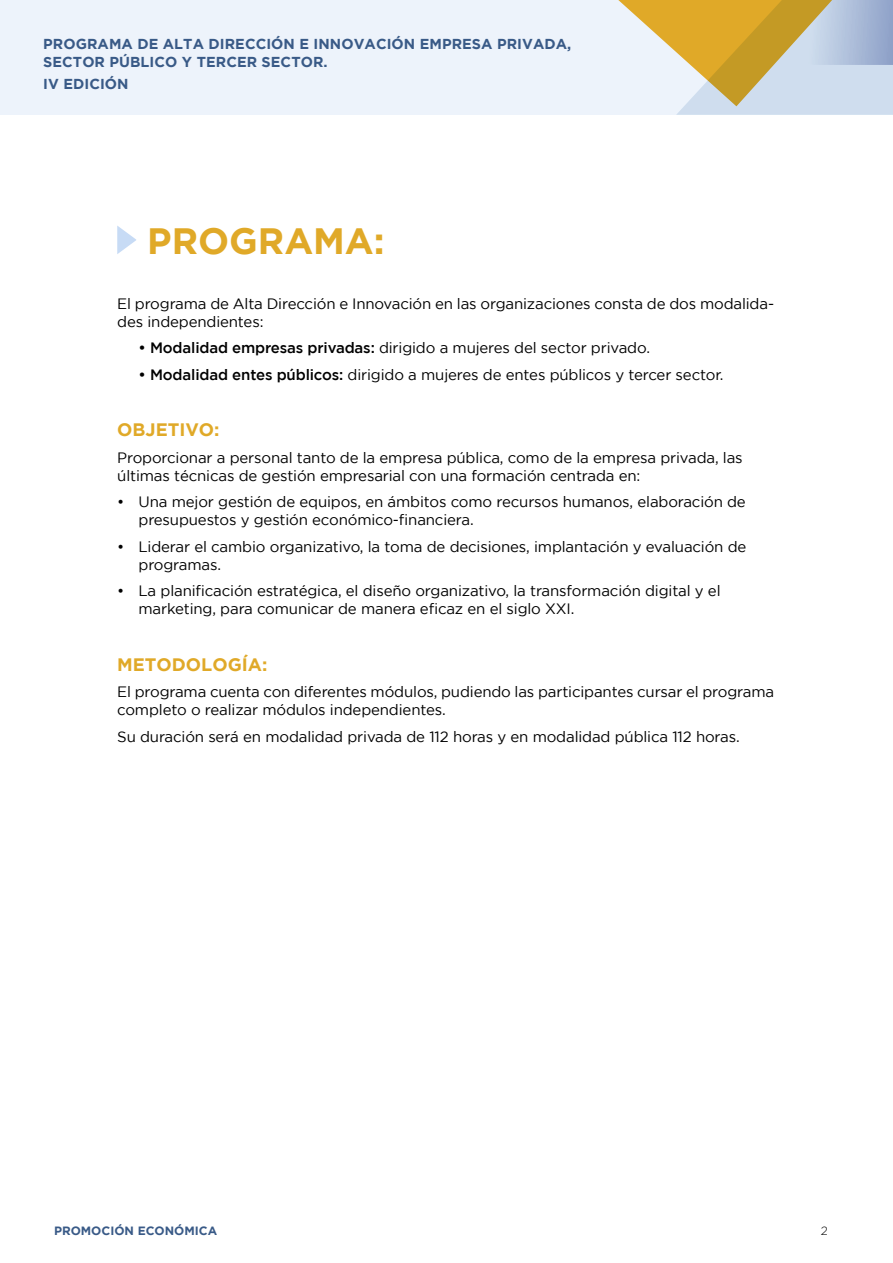
<style>
.page{position:relative;width:893px;height:1263px;background:#fff}
.page>*{position:absolute;margin:0;border:0;box-sizing:border-box;transform-origin:0 0}
.t1{font:700 36.6px "Gotham";color:#e0a928}
.t2{font:700 18px "Gotham";color:#e0a928}
.t3{font:15px/18px "Gotham";letter-spacing:-.01em;color:#000}
.t4{font:700 14.4px/18px "Gotham";letter-spacing:.005em;color:#395a87}
.t5{font:700 12px "Gotham";color:#395a87}
.t6{font:300 12px "Gotham";color:#000}
.s1{font-weight:500}
</style>
<div class="page">
<div style="left:0;top:0;width:893px;height:115px;background:#edf3fb"></div>
<svg style="left:618px;top:0;width:275px;height:115px"></svg>
<svg style="left:117px;top:226px;width:19px;height:28px"></svg>
<p class="t4" style="left:43px;top:34px;width:530px">PROGRAMA DE ALTA DIRECCIÓN E INNOVACIÓN EMPRESA PRIVADA,<br>SECTOR PÚBLICO Y TERCER SECTOR.</p>
<p class="t4" style="left:43px;top:75px;width:87px">IV EDICIÓN</p>
<h1 class="t1" style="left:147px;top:220px;width:239px">PROGRAMA:</h1>
<p class="t3" style="left:117px;top:294px;width:658px">El programa de Alta Dirección e Innovación en las organizaciones consta de dos modalida&shy;des independientes:</p>
<p class="t3" style="left:139px;top:339px;width:513px"><span class="s1">• Modalidad empresas privadas:</span> dirigido a mujeres del sector privado.</p>
<p class="t3" style="left:139px;top:365px;width:587px"><span class="s1">• Modalidad entes públicos:</span> dirigido a mujeres de entes públicos y tercer sector.</p>
<p class="t2" style="left:117px;top:419px;width:104px">OBJETIVO:</p>
<p class="t3" style="left:117px;top:448px;width:627px">Proporcionar a personal tanto de la empresa pública, como de la empresa privada, las últimas técnicas de gestión empresarial con una formación centrada en:</p>
<p class="t3" style="left:139px;top:493px;width:609px;text-indent:-21px">• Una mejor gestión de equipos, en ámbitos como recursos humanos, elaboración de presupuestos y gestión económico-financiera.</p>
<p class="t3" style="left:139px;top:537px;width:609px;text-indent:-21px">• Liderar el cambio organizativo, la toma de decisiones, implantación y evaluación de programas.</p>
<p class="t3" style="left:139px;top:582px;width:584px;text-indent:-21px">• La planificación estratégica, el diseño organizativo, la transformación digital y el marketing, para comunicar de manera eficaz en el siglo XXI.</p>
<p class="t2" style="left:117px;top:654px;width:152px">METODOLOGÍA:</p>
<p class="t3" style="left:117px;top:683px;width:658px">El programa cuenta con diferentes módulos, pudiendo las participantes cursar el programa completo o realizar módulos independientes.</p>
<p class="t3" style="left:117px;top:727px;width:624px">Su duración será en modalidad privada de 112 horas y en modalidad pública 112 horas.</p>
<p class="t5" style="left:54px;top:1224px;width:165px">PROMOCIÓN ECONÓMICA</p>
<p class="t6" style="left:821px;top:1224px;width:9px">2</p>
</div>
